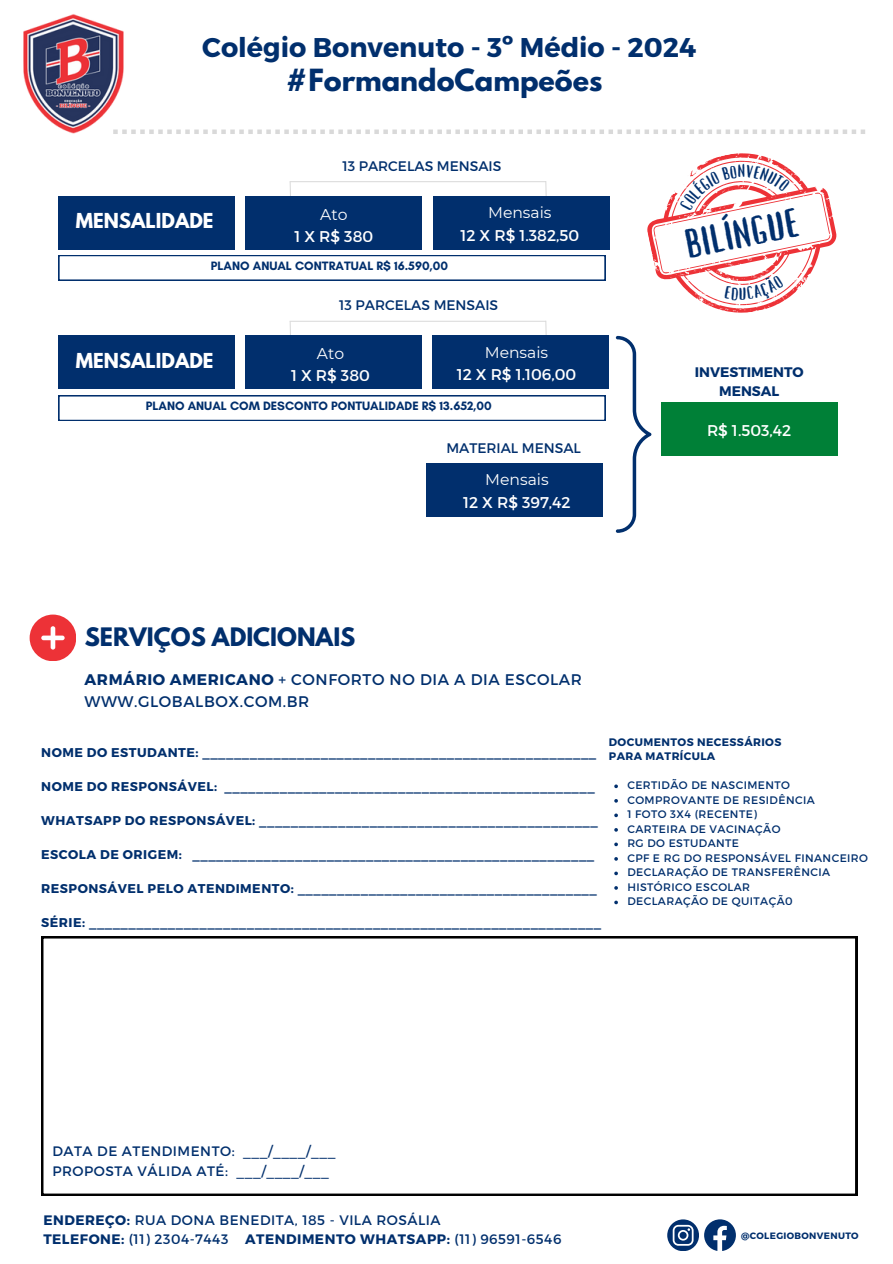
<style>
.page{position:relative;width:893px;height:1264px;background:#fff}
.page>*{position:absolute;margin:0;border:0;box-sizing:border-box;transform-origin:0 0}
.t1{font:40.5px "Tallow Sans TC Brush";color:#012f6d}
.t2{font:700 27px "Montserrat";color:#012f6d}
.t3{font:700 27px "League Spartan";color:#012f6d}
.t4{font:700 22.5px "League Spartan";color:#012f6d}
.t5{font:700 18.3px "League Spartan";color:#fff}
.t6{font:15.6px "Montserrat";color:#fff}
.t7{font:15.45px "Montserrat";letter-spacing:.035em;color:#012f6d}
.t8{font:13.8px "Montserrat";color:#012f6d}
.t9{font:700 13.8px "Montserrat";color:#012f6d}
.t10{font:13.65px "Montserrat";letter-spacing:.035em;color:#012f6d}
.t11{font:700 13.65px "Montserrat";letter-spacing:.035em;color:#012f6d}
.t12{font:700 12.75px "Montserrat";letter-spacing:.04em;color:#012f6d}
.t13{font:700 12.3px "Glacial Indifference";color:#012f6d}
.t14{font:10.95px "Montserrat";letter-spacing:.04em;color:#012f6d}
.t15{font:700 10.95px "Montserrat";letter-spacing:.04em;color:#012f6d}
.t16{font:700 9.15px "Montserrat";letter-spacing:.04em;color:#012f6d}
.s1{font-weight:700}
.s2{font-weight:400}
</style>
<div class="page">
<img style="left:23px;top:14px;width:101px;height:120px">
<svg style="left:113px;top:129px;width:752px;height:5px"></svg>
<svg style="left:30px;top:614px;width:46px;height:46px"></svg>
<svg style="left:41px;top:936px;width:816px;height:259px"></svg>
<svg style="left:667px;top:1219px;width:31px;height:31px"></svg>
<svg style="left:704px;top:1219px;width:31px;height:31px"></svg>
<svg style="left:614px;top:784px;width:4px;height:4px"></svg>
<svg style="left:614px;top:799px;width:4px;height:3px"></svg>
<svg style="left:614px;top:813px;width:4px;height:4px"></svg>
<svg style="left:614px;top:828px;width:4px;height:3px"></svg>
<svg style="left:614px;top:842px;width:4px;height:4px"></svg>
<svg style="left:614px;top:857px;width:4px;height:3px"></svg>
<svg style="left:614px;top:871px;width:4px;height:4px"></svg>
<svg style="left:614px;top:886px;width:4px;height:3px"></svg>
<svg style="left:614px;top:900px;width:4px;height:4px"></svg>
<hr style="left:289px;top:181px;width:257px;height:1px;background:#d9d9d9">
<svg style="left:545px;top:181px;width:2px;height:14px"></svg>
<svg style="left:289px;top:181px;width:2px;height:14px"></svg>
<div style="left:246px;top:195px;width:176px;height:54px;background:#012f6d"></div>
<div style="left:433px;top:195px;width:176px;height:54px;background:#012f6d"></div>
<hr style="left:289px;top:321px;width:257px;height:1px;background:#d9d9d9">
<svg style="left:545px;top:320px;width:2px;height:15px"></svg>
<svg style="left:289px;top:321px;width:2px;height:14px"></svg>
<div style="left:246px;top:335px;width:176px;height:54px;background:#012f6d"></div>
<div style="left:433px;top:335px;width:176px;height:54px;background:#012f6d"></div>
<div style="left:58px;top:195px;width:177px;height:54px;background:#012f6d"></div>
<div style="left:58px;top:335px;width:177px;height:54px;background:#012f6d"></div>
<div style="left:426px;top:463px;width:176px;height:54px;background:#012f6d"></div>
<svg style="left:615px;top:336px;width:36px;height:197px"></svg>
<div style="left:661px;top:402px;width:176px;height:54px;background:#008037"></div>
<svg style="left:58px;top:255px;width:547px;height:25px"></svg>
<svg style="left:58px;top:395px;width:547px;height:26px"></svg>
<svg style="left:647px;top:153px;width:190px;height:160px"></svg>
<p class="t2" style="left:202px;top:30px;width:495px">Colégio Bonvenuto - 3º Médio - 2024</p>
<p class="t3" style="left:286px;top:66px;width:318px">#FormandoCampeões</p>
<p class="t5" style="left:76px;top:211px;width:139px">MENSALIDADE</p>
<p class="t8" style="left:342px;top:157px;width:160px">13 PARCELAS MENSAIS</p>
<p class="t6" style="left:320px;top:205px;width:29px">Ato</p>
<p class="t6" style="left:294px;top:226px;width:80px">1 X R$ 380</p>
<p class="t6" style="left:488px;top:203px;width:65px">Mensais</p>
<p class="t6" style="left:460px;top:225px;width:120px">12 X R$ 1.382,50</p>
<p class="t13" style="left:211px;top:258px;width:238px">PLANO ANUAL CONTRATUAL R$ 16.590,00</p>
<p class="t5" style="left:76px;top:351px;width:139px">MENSALIDADE</p>
<p class="t8" style="left:339px;top:296px;width:160px">13 PARCELAS MENSAIS</p>
<p class="t6" style="left:317px;top:344px;width:29px">Ato</p>
<p class="t6" style="left:291px;top:365px;width:80px">1 X R$ 380</p>
<p class="t6" style="left:484px;top:342px;width:65px">Mensais</p>
<p class="t6" style="left:456px;top:364px;width:121px">12 X R$ 1.106,00</p>
<p class="t13" style="left:146px;top:398px;width:347px">PLANO ANUAL COM DESCONTO PONTUALIDADE R$ 13.652,00</p>
<p class="t8" style="left:446px;top:438px;width:136px">MATERIAL MENSAL</p>
<p class="t6" style="left:485px;top:470px;width:65px">Mensais</p>
<p class="t6" style="left:463px;top:492px;width:109px">12 X R$ 397,42</p>
<p class="t1" style="left:682px;top:223px;width:115px;rotate:-12deg">BILÍNGUE</p>
<p class="t9" style="left:694px;top:363px;width:110px">INVESTIMENTO</p>
<p class="t9" style="left:719px;top:382px;width:62px">MENSAL</p>
<p class="t6" style="left:707px;top:421px;width:86px">R$ 1.503,42</p>
<p class="t4" style="left:85px;top:626px;width:272px">SERVIÇOS ADICIONAIS</p>
<p class="t7" style="left:84px;top:669px;width:499px"><span class="s1">ARMÁRIO AMERICANO</span> + CONFORTO NO DIA A DIA ESCOLAR</p>
<p class="t7" style="left:84px;top:691px;width:226px">WWW.GLOBALBOX.COM.BR</p>
<p class="t12" style="left:41px;top:744px;width:556px">NOME DO ESTUDANTE: __________________________________________________</p>
<p class="t12" style="left:41px;top:778px;width:555px">NOME DO RESPONSÁVEL: _______________________________________________</p>
<p class="t12" style="left:41px;top:812px;width:558px">WHATSAPP DO RESPONSÁVEL: ___________________________________________</p>
<p class="t12" style="left:41px;top:846px;width:554px">ESCOLA DE ORIGEM: ___________________________________________________</p>
<p class="t12" style="left:41px;top:879px;width:557px">RESPONSÁVEL PELO ATENDIMENTO: ______________________________________</p>
<p class="t12" style="left:41px;top:913px;width:561px">SÉRIE: _________________________________________________________________</p>
<p class="t15" style="left:608px;top:734px;width:174px">DOCUMENTOS NECESSÁRIOS</p>
<p class="t15" style="left:608px;top:749px;width:108px">PARA MATRÍCULA</p>
<p class="t14" style="left:627px;top:778px;width:164px">CERTIDÃO DE NASCIMENTO</p>
<p class="t14" style="left:627px;top:792px;width:189px">COMPROVANTE DE RESIDÊNCIA</p>
<p class="t14" style="left:627px;top:807px;width:131px">1 FOTO 3X4 (RECENTE)</p>
<p class="t14" style="left:627px;top:821px;width:155px">CARTEIRA DE VACINAÇÃO</p>
<p class="t14" style="left:627px;top:836px;width:113px">RG DO ESTUDANTE</p>
<p class="t14" style="left:627px;top:850px;width:242px">CPF E RG DO RESPONSÁVEL FINANCEIRO</p>
<p class="t14" style="left:627px;top:865px;width:204px">DECLARAÇÃO DE TRANSFERÊNCIA</p>
<p class="t14" style="left:627px;top:879px;width:124px">HISTÓRICO ESCOLAR</p>
<p class="t14" style="left:627px;top:894px;width:167px">DECLARAÇÃO DE QUITAÇÃ0</p>
<p class="t10" style="left:52px;top:1142px;width:284px">DATA DE ATENDIMENTO: ___/____/___</p>
<p class="t10" style="left:52px;top:1161px;width:278px">PROPOSTA VÁLIDA ATÉ: ___/____/___</p>
<p class="t10" style="left:43px;top:1211px;width:399px"><span class="s1">ENDEREÇO:</span> RUA DONA BENEDITA, 185 - VILA ROSÁLIA</p>
<p class="t11" style="left:43px;top:1230px;width:519px">TELEFONE: <span class="s2">(11) 2304-7443</span> ATENDIMENTO WHATSAPP: <span class="s2">(11) 96591-6546</span></p>
<p class="t16" style="left:741px;top:1229px;width:119px">@COLEGIOBONVENUTO</p>
</div>
